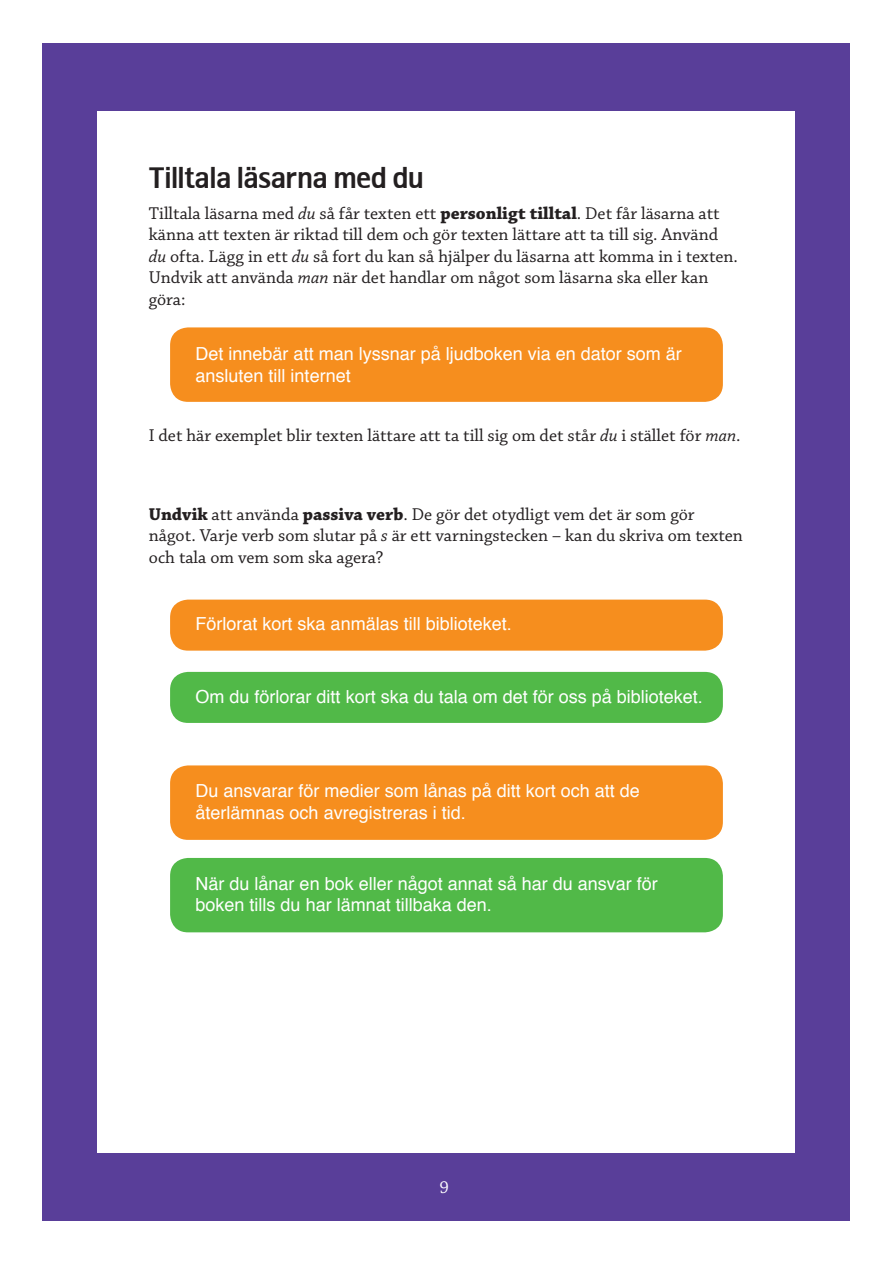
<style>
.page{position:relative;width:893px;height:1263px;background:#fff}
.page>*{position:absolute;margin:0;border:0;box-sizing:border-box;transform-origin:0 0}
.t1{font:30px "Biblio";color:#231f20}
.t2{font:18px/21.6px "Chaparral Pro";color:#231f20}
.t3{font:18px/21.6px "Helvetica";color:#fff}
.t4{font:18px "Chaparral Pro";color:#fff}
.s1{font-style:italic}
.s2{font-weight:700}
</style>
<div class="page">
<div style="left:43px;top:43px;width:807px;height:1177px;background:#593e99"></div>
<div style="left:98px;top:111px;width:697px;height:1041px;background:#fff"></div>
<div style="left:170px;top:765px;width:553px;height:75px;background:#f68e1e;border-radius:18px"></div>
<div style="left:170px;top:858px;width:553px;height:74px;background:#51b948;border-radius:18px"></div>
<div style="left:170px;top:600px;width:553px;height:51px;background:#f68e1e;border-radius:18px"></div>
<div style="left:170px;top:672px;width:553px;height:51px;background:#51b948;border-radius:18px"></div>
<div style="left:170px;top:327px;width:553px;height:75px;background:#f68e1e;border-radius:18px"></div>
<h1 class="t1" style="left:149px;top:162px;width:276px">Tilltala läsarna med du</h1>
<p class="t2" style="left:149px;top:203px;width:590px">Tilltala läsarna med <span class="s1">du</span> så får texten ett <span class="s2">personligt tilltal</span>. Det får läsarna att känna att texten är riktad till dem och gör texten lättare att ta till sig. Använd <span class="s1">du</span> ofta. Lägg in ett <span class="s1">du</span> så fort du kan så hjälper du läsarna att komma in i texten.<br>Undvik att använda <span class="s1">man</span> när det handlar om något som läsarna ska eller kan göra:</p>
<p class="t3" style="left:196px;top:343px;width:488px">Det innebär att man lyssnar på ljudboken via en dator som är ansluten till internet</p>
<p class="t2" style="left:149px;top:425px;width:593px">I det här exemplet blir texten lättare att ta till sig om det står <span class="s1">du</span> i stället för <span class="s1">man</span>.</p>
<p class="t2" style="left:149px;top:504px;width:596px"><span class="s2">Undvik</span> att använda <span class="s2">passiva verb</span>. De gör det otydligt vem det är som gör något. Varje verb som slutar på <span class="s1">s</span> är ett varningstecken – kan du skriva om texten och tala om vem som ska agera?</p>
<p class="t3" style="left:196px;top:613px;width:318px">Förlorat kort ska anmälas till biblioteket.</p>
<p class="t3" style="left:196px;top:687px;width:509px">Om du förlorar ditt kort ska du tala om det för oss på biblioteket.</p>
<p class="t3" style="left:196px;top:780px;width:446px">Du ansvarar för medier som lånas på ditt kort och att de återlämnas och avregistreras i tid.</p>
<p class="t3" style="left:196px;top:873px;width:464px">När du lånar en bok eller något annat så har du ansvar för boken tills du har lämnat tillbaka den.</p>
<p class="t4" style="left:439px;top:1178px;width:11px">9</p>
</div>
